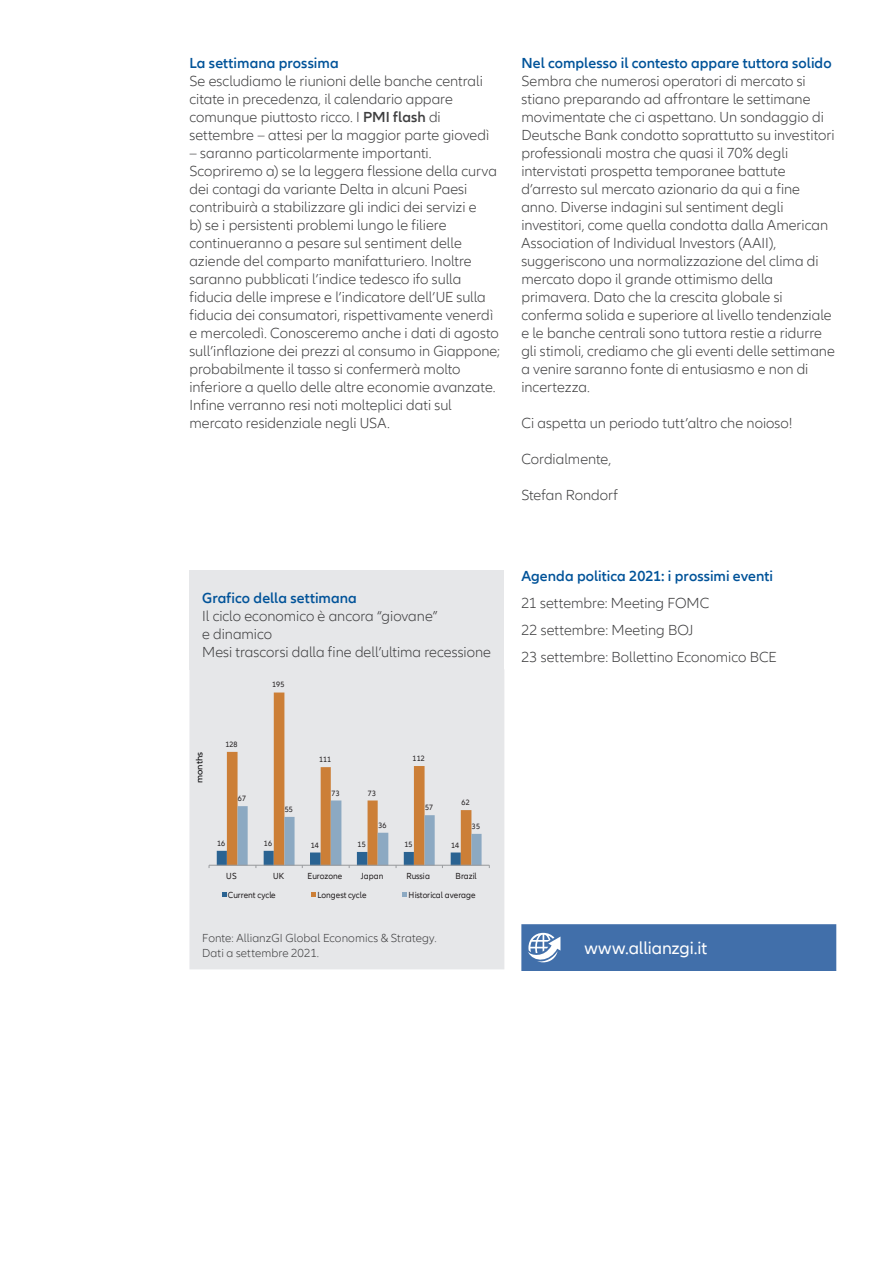
<style>
.page{position:relative;width:893px;height:1263px;background:#fff}
.page>*{position:absolute;margin:0;border:0;box-sizing:border-box;transform-origin:0 0}
.t1{font:18px "Allianz Neo";letter-spacing:-.01em;color:#fff}
.t2{font:300 15px/18px "Allianz Neo";color:#3e3e3f}
.t3{font:600 15px "Allianz Neo";letter-spacing:.005em;color:#015399}
.t4{font:300 12px/15px "Allianz Neo";letter-spacing:.005em;color:#3e3e3f}
.t5{font:9.15px "Allianz Neo";color:#000002;scale:1.06 1}
.t6{font:9px "Allianz Neo";letter-spacing:.005em;color:#231f20;scale:.94 1}
.t7{font:7.95px "Allianz Neo";letter-spacing:.015em;color:#231f20;scale:.94 1}
.s1{font-weight:600}
</style>
<div class="page">
<svg style="left:521px;top:924px;width:315px;height:47px;background:#4874ad"></svg>
<div style="left:189px;top:570px;width:315px;height:99px;background:#e6e7e9"></div>
<div style="left:189px;top:669px;width:315px;height:300px;background:#e6e7e9"></div>
<hr style="left:209px;top:865px;width:280px;height:1px;background:#989a9d">
<svg style="left:217px;top:692px;width:265px;height:176px;background:#d9d2cc"></svg>
<svg style="left:222px;top:893px;width:4px;height:4px"></svg>
<svg style="left:311px;top:893px;width:4px;height:4px"></svg>
<svg style="left:402px;top:893px;width:4px;height:4px"></svg>
<p class="t3" style="left:189px;top:55px;width:151px">La settimana prossima</p>
<p class="t2" style="left:189px;top:73px;width:301px">Se escludiamo le riunioni delle banche centrali citate in precedenza, il calendario appare comunque piuttosto ricco. I <span class="s1">PMI flash</span> di settembre – attesi per la maggior parte giovedì</p>
<p class="t2" style="left:189px;top:145px;width:312px">– saranno particolarmente importanti.<br>Scopriremo a) se la leggera flessione della curva dei contagi da variante Delta in alcuni Paesi contribuirà a stabilizzare gli indici dei servizi e<br>b) se i persistenti problemi lungo le filiere continueranno a pesare sul sentiment delle aziende del comparto manifatturiero. Inoltre saranno pubblicati l’indice tedesco ifo sulla fiducia delle imprese e l’indicatore dell’UE sulla fiducia dei consumatori, rispettivamente venerdì e mercoledì. Conosceremo anche i dati di agosto sull’inflazione dei prezzi al consumo in Giappone; probabilmente il tasso si confermerà molto inferiore a quello delle altre economie avanzate.<br>Infine verranno resi noti molteplici dati sul mercato residenziale negli USA.</p>
<p class="t3" style="left:521px;top:55px;width:312px">Nel complesso il contesto appare tuttora solido</p>
<p class="t2" style="left:521px;top:73px;width:315px">Sembra che numerosi operatori di mercato si stiano preparando ad affrontare le settimane movimentate che ci aspettano. Un sondaggio di Deutsche Bank condotto soprattutto su investitori professionali mostra che quasi il 70% degli intervistati prospetta temporanee battute d’arresto sul mercato azionario da qui a fine anno. Diverse indagini sul sentiment degli investitori, come quella condotta dalla American Association of Individual Investors (AAII), suggeriscono una normalizzazione del clima di mercato dopo il grande ottimismo della primavera. Dato che la crescita globale si conferma solida e superiore al livello tendenziale e le banche centrali sono tuttora restie a ridurre gli stimoli, crediamo che gli eventi delle settimane a venire saranno fonte di entusiasmo e non di incertezza.</p>
<p class="t2" style="left:521px;top:415px;width:272px">Ci aspetta un periodo tutt’altro che noioso!</p>
<p class="t2" style="left:521px;top:451px;width:91px">Cordialmente,</p>
<p class="t2" style="left:521px;top:487px;width:98px">Stefan Rondorf</p>
<p class="t3" style="left:202px;top:589px;width:156px">Grafico della settimana</p>
<p class="t2" style="left:202px;top:607px;width:290px">Il ciclo economico è ancora “giovane”<br>e dinamico<br>Mesi trascorsi dalla fine dell’ultima recessione</p>
<p class="t7" style="left:272px;top:680px;width:15px">195</p>
<p class="t5" style="left:194px;top:783px;width:31px;rotate:-90deg">months</p>
<p class="t7" style="left:225px;top:739px;width:15px">128</p>
<p class="t7" style="left:238px;top:794px;width:10px">67</p>
<p class="t7" style="left:285px;top:804px;width:10px">55</p>
<p class="t7" style="left:319px;top:755px;width:15px">111</p>
<p class="t7" style="left:332px;top:788px;width:10px">73</p>
<p class="t7" style="left:368px;top:788px;width:10px">73</p>
<p class="t7" style="left:378px;top:821px;width:10px">36</p>
<p class="t7" style="left:413px;top:754px;width:15px">112</p>
<p class="t7" style="left:425px;top:803px;width:10px">57</p>
<p class="t7" style="left:462px;top:798px;width:10px">62</p>
<p class="t7" style="left:472px;top:822px;width:10px">35</p>
<p class="t7" style="left:217px;top:839px;width:10px">16</p>
<p class="t7" style="left:264px;top:839px;width:10px">16</p>
<p class="t7" style="left:311px;top:841px;width:10px">14</p>
<p class="t7" style="left:358px;top:840px;width:10px">15</p>
<p class="t7" style="left:404px;top:840px;width:10px">15</p>
<p class="t7" style="left:451px;top:841px;width:10px">14</p>
<p class="t6" style="left:226px;top:871px;width:13px">US</p>
<p class="t6" style="left:273px;top:871px;width:13px">UK</p>
<p class="t6" style="left:307px;top:871px;width:39px">Eurozone</p>
<p class="t6" style="left:361px;top:871px;width:26px">Japan</p>
<p class="t6" style="left:406px;top:871px;width:27px">Russia</p>
<p class="t6" style="left:456px;top:871px;width:24px">Brazil</p>
<p class="t6" style="left:228px;top:890px;width:52px">Current cycle</p>
<p class="t6" style="left:317px;top:890px;width:54px">Longest cycle</p>
<p class="t6" style="left:409px;top:890px;width:73px">Historical average</p>
<p class="t4" style="left:202px;top:930px;width:236px">Fonte: AllianzGI Global Economics &amp; Strategy.<br>Dati a settembre 2021.</p>
<p class="t3" style="left:521px;top:568px;width:253px">Agenda politica 2021: i prossimi eventi</p>
<p class="t2" style="left:521px;top:590px;width:257px;line-height:27px">21 settembre: Meeting FOMC<br>22 settembre: Meeting BOJ<br>23 settembre: Bollettino Economico BCE</p>
<p class="t1" style="left:584px;top:938px;width:124px">www.allianzgi.it</p>
</div>
